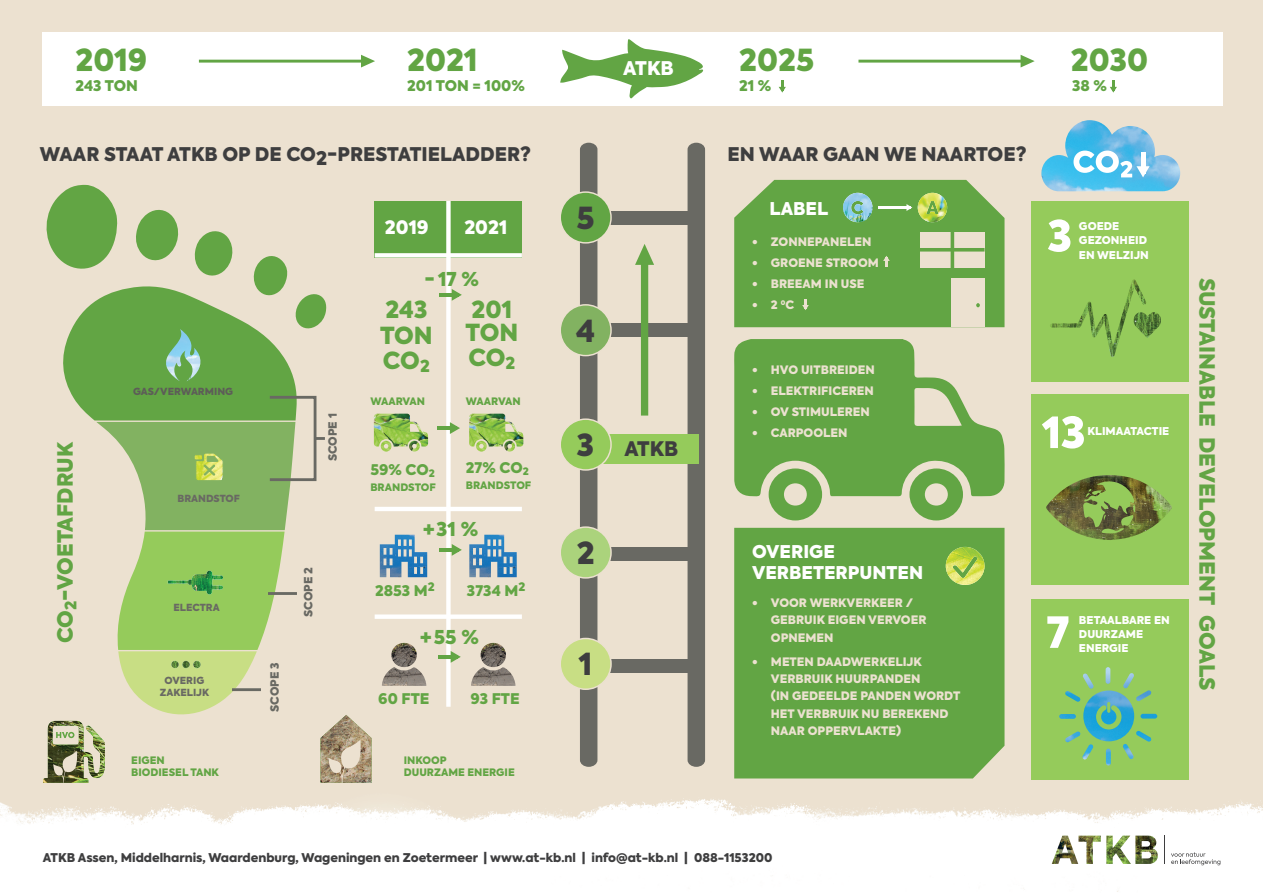
<style>
.page{position:relative;width:1263px;height:893px;background:#ece1d0}
.page>*{position:absolute;margin:0;border:0;box-sizing:border-box;transform-origin:0 0}
.t1{font:900 30.3px "Axiforma";color:#62a544}
.t2{font:900 30.3px "Axiforma";color:#3e3e3f}
.t3{font:900 23.4px/25.5px "Axiforma";letter-spacing:-.005em;color:#62a544}
.t4{font:900 21px "Axiforma";color:#62a544}
.t5{font:900 19.95px "Axiforma";color:#3e3e3f}
.t6{font:900 19.05px "Axiforma";color:#62a544}
.t7{font:900 18.75px "Axiforma";color:#3e3e3f}
.t8{font:900 18.75px "Axiforma";color:#fff}
.t9{font:900 18.45px "Axiforma";color:#fff}
.t10{font:900 17.55px/21px "Axiforma";color:#fff}
.t11{font:900 14.7px "Axiforma";color:#62a544}
.t12{font:900 14.55px "Axiforma";color:#62a544}
.t13{font:900 12px "Axiforma";color:#3e3e3f}
.t14{font:900 11.55px/17.4px "Axiforma";color:#ece1d0}
.t15{font:900 11.4px "Axiforma";color:#696963}
.t16{font:900 10.8px/14.2px "Axiforma";color:#fff}
.t17{font:900 10.2px/12.3px "Axiforma";color:#62a544}
.t18{font:900 9.75px/11.7px "Axiforma";color:#696963;text-align:center}
.t19{font:900 9.75px "Axiforma";color:#5d5d58}
</style>
<div class="page">
<img style="left:0;top:798px;width:1263px;height:95px">
<svg style="left:1164px;top:836px;width:1px;height:28px"></svg>
<svg style="left:1171px;top:852px;width:49px;height:13px"></svg>
<img style="left:1052px;top:836px;width:106px;height:28px">
<svg style="left:687px;top:143px;width:18px;height:624px;background:#6e6e67"></svg>
<div style="left:584px;top:547px;width:112px;height:13px;background:#696963"></div>
<div style="left:584px;top:659px;width:112px;height:13px;background:#696963"></div>
<div style="left:584px;top:323px;width:112px;height:13px;background:#696963"></div>
<div style="left:584px;top:211px;width:112px;height:13px;background:#696963"></div>
<div style="left:580px;top:143px;width:17px;height:624px;background:#696963"></div>
<svg style="left:43px;top:185px;width:328px;height:598px"></svg>
<div style="left:586px;top:434px;width:113px;height:29px;background:#95cb5b"></div>
<div style="left:560px;top:192px;width:51px;height:51px;background:#62a544;border-radius:50%"></div>
<div style="left:559px;top:191px;width:53px;height:53px;border:1px solid #ece1d0;border-radius:50%"></div>
<div style="left:560px;top:305px;width:51px;height:51px;background:#82b261;border-radius:50%"></div>
<div style="left:559px;top:304px;width:53px;height:52px;border:1px solid #ece1d0;border-radius:50%"></div>
<div style="left:560px;top:419px;width:51px;height:51px;background:#95cb5b;border-radius:50%"></div>
<div style="left:559px;top:418px;width:53px;height:53px;border:1px solid #ece1d0;border-radius:50%"></div>
<div style="left:560px;top:527px;width:51px;height:51px;background:#abd37c;border-radius:50%"></div>
<div style="left:559px;top:526px;width:53px;height:53px;border:1px solid #ece1d0;border-radius:50%"></div>
<div style="left:560px;top:638px;width:51px;height:51px;background:#c8de84;border-radius:50%"></div>
<div style="left:559px;top:638px;width:53px;height:52px;border:1px solid #ece1d0;border-radius:50%"></div>
<div style="left:641px;top:257px;width:7px;height:159px;background:#62a544"></div>
<svg style="left:635px;top:244px;width:19px;height:21px"></svg>
<div style="left:43px;top:32px;width:1180px;height:74px;background:#fff"></div>
<hr style="left:199px;top:60px;width:170px;height:3px;background:#62a544">
<svg style="left:361px;top:55px;width:14px;height:12px"></svg>
<hr style="left:858px;top:60px;width:170px;height:3px;background:#62a544">
<svg style="left:1020px;top:55px;width:15px;height:12px"></svg>
<svg style="left:1110px;top:80px;width:7px;height:13px"></svg>
<svg style="left:779px;top:80px;width:7px;height:13px"></svg>
<div style="left:375px;top:201px;width:147px;height:57px;background:#62a544"></div>
<div style="left:446px;top:201px;width:5px;height:506px;background:#fff"></div>
<div style="left:375px;top:253px;width:147px;height:5px;background:#fff"></div>
<hr style="left:375px;top:507px;width:147px;height:4px;background:#fff">
<div style="left:375px;top:614px;width:147px;height:5px;background:#fff"></div>
<svg style="left:452px;top:289px;width:10px;height:12px"></svg>
<hr style="left:439px;top:293px;width:20px;height:4px;background:#62a544">
<svg style="left:451px;top:651px;width:10px;height:12px"></svg>
<hr style="left:438px;top:655px;width:19px;height:4px;background:#62a544">
<img style="left:382px;top:643px;width:44px;height:43px">
<img style="left:471px;top:643px;width:44px;height:43px">
<img style="left:166px;top:329px;width:35px;height:52px">
<svg style="left:452px;top:544px;width:10px;height:12px"></svg>
<hr style="left:439px;top:548px;width:20px;height:4px;background:#62a544">
<div style="left:734px;top:528px;width:270px;height:250px;background:#62a544"></div>
<svg style="left:734px;top:339px;width:271px;height:182px"></svg>
<img style="left:946px;top:547px;width:38px;height:38px">
<div style="left:1031px;top:201px;width:158px;height:180px;background:#95cb5b"></div>
<img style="left:1050px;top:279px;width:111px;height:78px">
<svg style="left:1048px;top:219px;width:22px;height:33px"></svg>
<div style="left:1031px;top:394px;width:158px;height:191px;background:#95cb5b"></div>
<img style="left:1046px;top:475px;width:126px;height:65px">
<svg style="left:1042px;top:416px;width:42px;height:33px"></svg>
<div style="left:1031px;top:599px;width:158px;height:181px;background:#95cb5b"></div>
<img style="left:1059px;top:667px;width:98px;height:98px">
<svg style="left:1047px;top:616px;width:21px;height:32px"></svg>
<svg style="left:734px;top:180px;width:270px;height:147px;background:#76ae59"></svg>
<svg style="left:560px;top:39px;width:143px;height:59px"></svg>
<img style="left:1041px;top:120px;width:139px;height:71px">
<svg style="left:1073px;top:151px;width:76px;height:26px;background:#8fd4f1"></svg>
<hr style="left:1141px;top:153px;width:4px;height:21px;background:#fff">
<svg style="left:450px;top:422px;width:10px;height:12px"></svg>
<hr style="left:438px;top:426px;width:19px;height:4px;background:#62a544">
<img style="left:469px;top:414px;width:54px;height:38px">
<img style="left:374px;top:414px;width:54px;height:38px">
<img style="left:380px;top:535px;width:47px;height:42px">
<img style="left:469px;top:535px;width:48px;height:42px">
<h1 class="t1" style="left:75px;top:39px;width:73px">2019</h1>
<h1 class="t1" style="left:407px;top:39px;width:72px">2021</h1>
<p class="t11" style="left:407px;top:75px;width:119px">201 TON = 100%</p>
<p class="t11" style="left:75px;top:75px;width:64px">243 TON</p>
<h3 class="t8" style="left:623px;top:55px;width:52px">ATKB</h3>
<h1 class="t1" style="left:739px;top:39px;width:77px">2025</h1>
<p class="t11" style="left:739px;top:75px;width:34px">21 %</p>
<h3 class="t7" style="left:40px;top:141px;width:493px">WAAR STAAT ATKB OP DE CO2-PRESTATIELADDER?</h3>
<h3 class="t7" style="left:727px;top:141px;width:301px">EN WAAR GAAN WE NAARTOE?</h3>
<h3 class="t4" style="left:50px;top:643px;width:203px;rotate:-90deg">CO<sub>2</sub>-VOETAFDRUK</h3>
<h3 class="t9" style="left:385px;top:214px;width:45px">2019</h3>
<h3 class="t9" style="left:464px;top:214px;width:44px">2021</h3>
<h3 class="t6" style="left:424px;top:266px;width:56px">- 17 %</h3>
<p class="t19" style="left:133px;top:385px;width:101px">GAS/VERWARMING</p>
<p class="t18" style="left:177px;top:493px;width:64px">BRANDSTOF</p>
<p class="t18" style="left:173px;top:602px;width:48px">ELECTRA</p>
<p class="t18" style="left:160px;top:675px;width:51px">OVERIG<br>ZAKELIJK</p>
<p class="t15" style="left:325px;top:461px;width:50px;rotate:-90deg">SCOPE 1</p>
<p class="t15" style="left:267px;top:712px;width:51px;rotate:-90deg">SCOPE 3</p>
<p class="t15" style="left:300px;top:617px;width:51px;rotate:-90deg">SCOPE 2</p>
<h2 class="t3" style="left:380px;top:297px;width:54px">243<br>TON<br>CO<sub>2</sub></h2>
<h2 class="t3" style="left:465px;top:299px;width:54px;line-height:22.5px">201<br>TON</h2>
<h2 class="t3" style="left:468px;top:345px;width:48px">CO<sub>2</sub></h2>
<p class="t17" style="left:370px;top:395px;width:56px">WAARVAN</p>
<p class="t17" style="left:466px;top:395px;width:56px">WAARVAN</p>
<p class="t12" style="left:370px;top:459px;width:66px">59% CO<sub>2</sub></p>
<p class="t17" style="left:370px;top:482px;width:67px">BRANDSTOF</p>
<p class="t12" style="left:466px;top:457px;width:65px">27% CO<sub>2</sub></p>
<p class="t17" style="left:466px;top:480px;width:67px">BRANDSTOF</p>
<h3 class="t6" style="left:423px;top:516px;width:57px">+ 31 %</h3>
<p class="t12" style="left:375px;top:580px;width:61px">2853 M<sup>2</sup></p>
<p class="t12" style="left:467px;top:580px;width:60px">3734 M<sup>2</sup></p>
<h3 class="t6" style="left:420px;top:624px;width:60px">+ 55 %</h3>
<p class="t12" style="left:378px;top:688px;width:53px">60 FTE</p>
<p class="t12" style="left:471px;top:688px;width:51px">93 FTE</p>
<p class="t17" style="left:131px;top:754px;width:89px">EIGEN<br>BIODIESEL TANK</p>
<p class="t17" style="left:404px;top:754px;width:112px">INKOOP<br>DUURZAME ENERGIE</p>
<h1 class="t2" style="left:577px;top:196px;width:20px">5</h1>
<h1 class="t2" style="left:576px;top:309px;width:21px">4</h1>
<h1 class="t2" style="left:577px;top:423px;width:19px">3</h1>
<h3 class="t5" style="left:624px;top:434px;width:55px">ATKB</h3>
<h1 class="t2" style="left:577px;top:531px;width:20px">2</h1>
<h1 class="t2" style="left:579px;top:643px;width:15px">1</h1>
<h3 class="t10" style="left:770px;top:198px;width:60px">LABEL</h3>
<p class="t14" style="left:752px;top:233px;width:121px">• ZONNEPANELEN</p>
<p class="t14" style="left:752px;top:254px;width:128px">• GROENE STROOM</p>
<p class="t14" style="left:752px;top:275px;width:114px">• BREEAM IN USE</p>
<p class="t14" style="left:752px;top:296px;width:44px">• 2 0C</p>
<p class="t14" style="left:752px;top:361px;width:124px">• HVO UITBREIDEN</p>
<p class="t14" style="left:752px;top:382px;width:123px">• ELEKTRIFICEREN</p>
<p class="t14" style="left:752px;top:403px;width:119px">• OV STIMULEREN</p>
<p class="t14" style="left:752px;top:424px;width:97px">• CARPOOLEN</p>
<h3 class="t10" style="left:752px;top:541px;width:173px">OVERIGE<br>VERBETERPUNTEN</h3>
<p class="t14" style="left:771px;top:594px;width:157px;text-indent:-19px">• VOOR WERKVERKEER /<br>GEBRUIK EIGEN VERVOER<br>OPNEMEN</p>
<p class="t14" style="left:771px;top:653px;width:191px;text-indent:-19px">• METEN DAADWERKELIJK<br>VERBRUIK HUURPANDEN<br>(IN GEDEELDE PANDEN WORDT<br>HET VERBRUIK NU BEREKEND<br>NAAR OPPERVLAKTE)</p>
<p class="t13" style="left:43px;top:849px;width:731px">ATKB Assen, Middelharnis, Waardenburg, Wageningen en Zoetermeer | www.at-kb.nl | info@at-kb.nl | 088-1153200</p>
<h1 class="t1" style="left:1071px;top:39px;width:79px">2030</h1>
<p class="t11" style="left:1072px;top:75px;width:36px">38 %</p>
<p class="t16" style="left:1079px;top:219px;width:71px">GOEDE<br>GEZONHEID<br>EN WELZIJN</p>
<p class="t16" style="left:1087px;top:424px;width:83px">KLIMAATACTIE</p>
<p class="t16" style="left:1079px;top:613px;width:92px">BETAALBARE EN<br>DUURZAME<br>ENERGIE</p>
<h3 class="t4" style="left:1222px;top:278px;width:414px;rotate:90deg">SUSTAINABLE DEVELOPMENT GOALS</h3>
</div>
